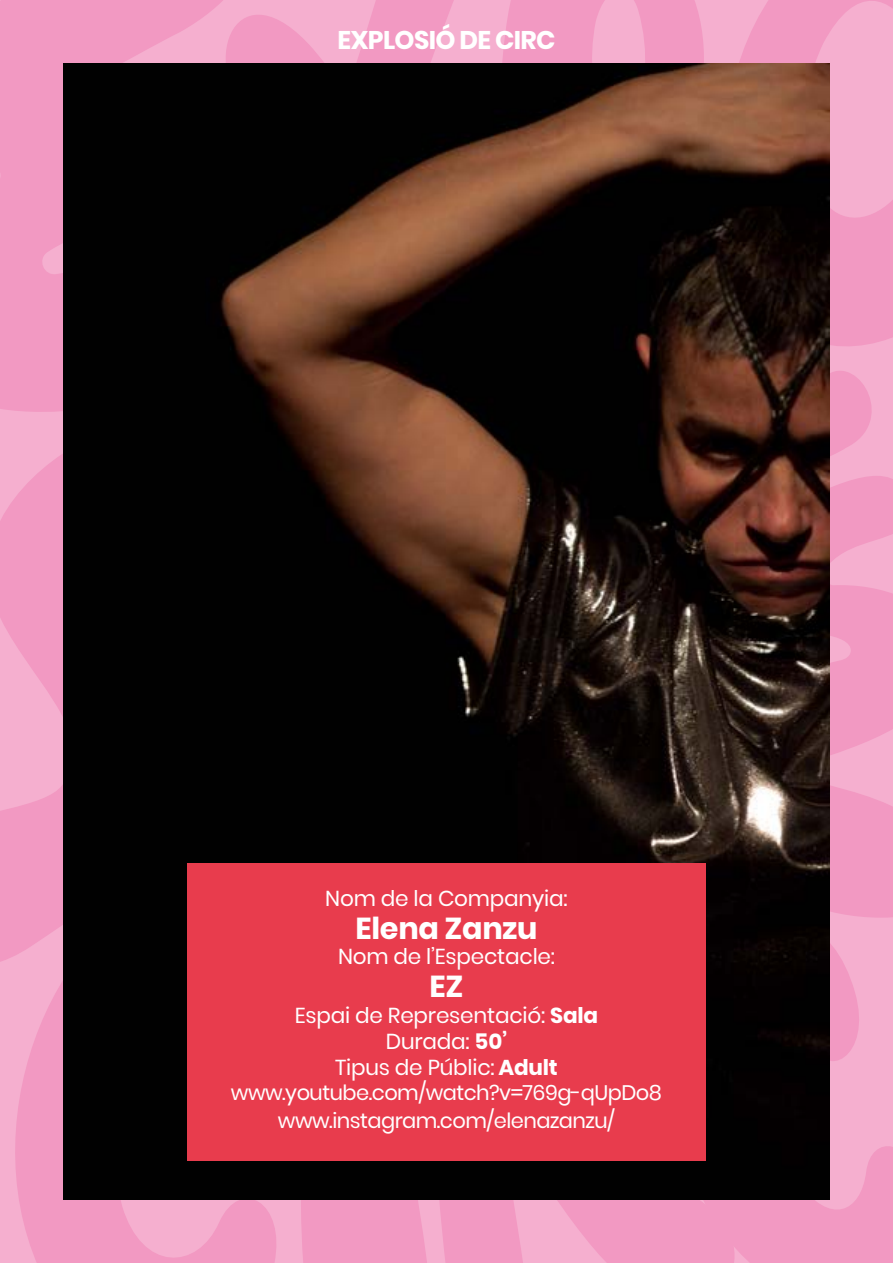
<style>
.page{position:relative;width:893px;height:1263px;background:#fff}
.page>*{position:absolute;margin:0;border:0;box-sizing:border-box;transform-origin:0 0}
.t1{font:700 30.3px "Poppins";letter-spacing:-.01em;color:#fff}
.t2{font:700 25.5px "Poppins";letter-spacing:-.025em;color:#fff}
.t3{font:21.6px/26px "Poppins";letter-spacing:-.01em;color:#fff;text-align:center}
.t4{font:21px/27.9px "Poppins";letter-spacing:-.025em;color:#fff;text-align:center}
.s1{font-weight:700}
</style>
<div class="page">
<div style="left:0;top:0;width:196px;height:387px;background:#f299c2"></div>
<svg style="left:503px;top:0;width:201px;height:64px;background:#ef9cc2"></svg>
<svg style="left:829px;top:432px;width:64px;height:44px;background:#f1a8c9"></svg>
<svg style="left:718px;top:0;width:175px;height:432px;background:#e399b9"></svg>
<svg style="left:0;top:387px;width:64px;height:462px;background:#efa0c4"></svg>
<svg style="left:0;top:849px;width:287px;height:414px;background:#f1a0c5"></svg>
<svg style="left:287px;top:1199px;width:108px;height:64px;background:#ee99c0"></svg>
<svg style="left:395px;top:1199px;width:259px;height:64px;background:#ef9dc3"></svg>
<svg style="left:654px;top:918px;width:239px;height:345px;background:#e196b8"></svg>
<svg style="left:196px;top:0;width:307px;height:64px;background:#efa2c6"></svg>
<svg style="left:829px;top:476px;width:64px;height:442px;background:#ef9cc2"></svg>
<img style="left:64px;top:64px;width:765px;height:1135px">
<div style="left:187px;top:863px;width:519px;height:298px;background:#e83c4d"></div>
<p class="t2" style="left:338px;top:25px;width:219px">EXPLOSIÓ DE CIRC</p>
<p class="t3" style="left:325px;top:886px;width:244px">Nom de la Companyia:</p>
<h1 class="t1" style="left:356px;top:910px;width:183px">Elena Zanzu</h1>
<p class="t3" style="left:338px;top:944px;width:218px">Nom de l’Espectacle:</p>
<h1 class="t1" style="left:430px;top:969px;width:35px">EZ</h1>
<p class="t3" style="left:295px;top:1002px;width:305px">Espai de Representació: <span class="s1">Sala<br></span>Durada: <span class="s1">50’<br></span>Tipus de Públic: <span class="s1">Adult</span></p>
<p class="t4" style="left:231px;top:1079px;width:433px">www.youtube.com/watch?v=769g-qUpDo8 www.instagram.com/elenazanzu/</p>
</div>
